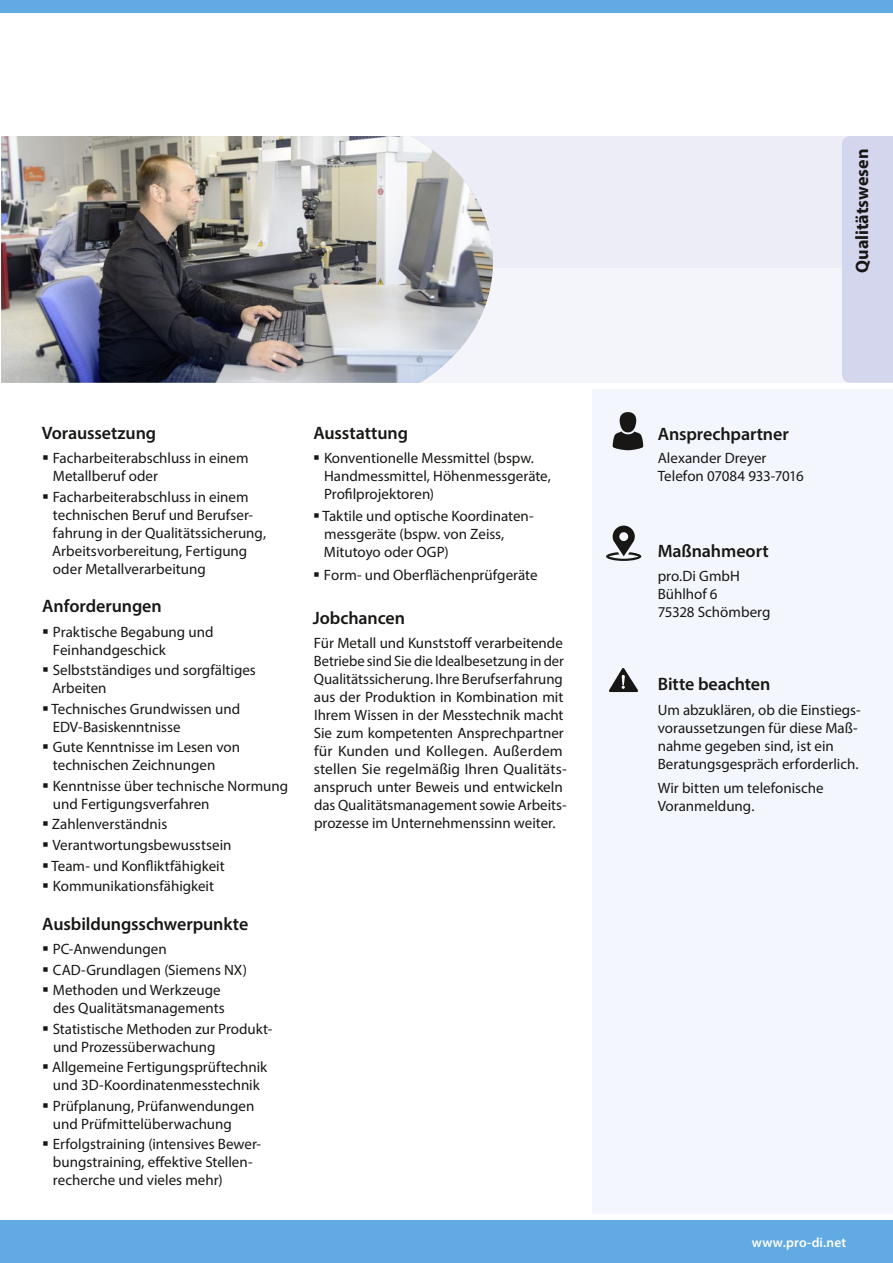
<style>
.page{position:relative;width:893px;height:1263px;background:#fff}
.page>*{position:absolute;margin:0;border:0;box-sizing:border-box;transform-origin:0 0}
.t1{font:600 18px "Myriad Pro";letter-spacing:-.005em;color:#181715}
.t2{font:700 18px "Myriad Pro";color:#181715}
.t3{font:15px/18px "Myriad Pro";color:#181715}
.t4{font:600 13.5px "Myriad Pro";letter-spacing:.01em;color:#fff}
</style>
<div class="page">
<div style="left:592px;top:389px;width:301px;height:825px;background:#f3f7fd"></div>
<div style="left:1px;top:136px;width:892px;height:247px;background:#f4f5fb"></div>
<div style="left:1px;top:136px;width:892px;height:132px;background:#ecedf7"></div>
<img style="left:1px;top:136px;width:492px;height:247px">
<svg style="left:613px;top:412px;width:30px;height:38px"></svg>
<svg style="left:606px;top:526px;width:35px;height:35px"></svg>
<svg style="left:609px;top:668px;width:29px;height:24px"></svg>
<div style="left:0;top:0;width:893px;height:13px;background:#62aae2"></div>
<div style="left:0;top:1220px;width:893px;height:43px;background:#62aae2"></div>
<div style="left:842px;top:136px;width:51px;height:247px;background:#d4d6ed"></div>
<p class="t1" style="left:42px;top:421px;width:116px">Voraussetzung</p>
<p class="t3" style="left:53px;top:449px;width:197px">Facharbeiterabschluss in einem<br>Metallberuf oder</p>
<p class="t3" style="left:52px;top:487px;width:216px">Facharbeiterabschluss in einem technischen Beruf und Berufser&shy;fahrung in der Qualitätssicherung,<br>Arbeitsvorbereitung, Fertigung oder Metallverarbeitung</p>
<p class="t1" style="left:42px;top:595px;width:121px">Anforderungen</p>
<p class="t3" style="left:53px;top:622px;width:162px">Praktische Begabung und<br>Feinhandgeschick</p>
<p class="t3" style="left:52px;top:661px;width:205px">Selbstständiges und sorgfältiges<br>Arbeiten</p>
<p class="t3" style="left:51px;top:699px;width:190px">Technisches Grundwissen und<br>EDV-Basiskenntnisse</p>
<p class="t3" style="left:53px;top:738px;width:189px">Gute Kenntnisse im Lesen von technischen Zeichnungen</p>
<p class="t3" style="left:53px;top:776px;width:237px">Kenntnisse über technische Normung und Fertigungsverfahren</p>
<p class="t3" style="left:51px;top:814px;width:181px;line-height:20.5px">Zahlenverständnis<br>Verantwortungsbewusstsein<br>Team- und Konfliktfähigkeit<br>Kommunikationsfähigkeit</p>
<p class="t1" style="left:42px;top:912px;width:207px">Ausbildungsschwerpunkte</p>
<p class="t3" style="left:53px;top:938px;width:196px;line-height:20.5px">PC-Anwendungen<br>CAD-Grundlagen (Siemens NX)<br>Methoden und Werkzeuge</p>
<p class="t3" style="left:53px;top:997px;width:221px;line-height:20.5px">des Qualitätsmanagements<br>Statistische Methoden zur Produkt-</p>
<p class="t3" style="left:52px;top:1036px;width:217px;line-height:20.5px">und Prozessüberwachung<br>Allgemeine Fertigungsprüftechnik</p>
<p class="t3" style="left:53px;top:1075px;width:208px;line-height:20.5px">und 3D-Koordinatenmesstechnik<br>Prüfplanung, Prüfanwendungen</p>
<p class="t3" style="left:53px;top:1113px;width:210px;line-height:20.5px">und Prüfmittelüberwachung<br>Erfolgstraining (intensives Bewer-</p>
<p class="t3" style="left:53px;top:1153px;width:200px">bungstraining, effektive Stellen&shy;recherche und vieles mehr)</p>
<p class="t1" style="left:313px;top:421px;width:96px">Ausstattung</p>
<p class="t3" style="left:324px;top:449px;width:228px">Konventionelle Messmittel (bspw.<br>Handmessmittel, Höhenmessgeräte,<br>Profilprojektoren)</p>
<p class="t3" style="left:323px;top:507px;width:213px">Taktile und optische Koordinaten&shy;messgeräte (bspw. von Zeiss,<br>Mitutoyo oder OGP)</p>
<p class="t3" style="left:324px;top:565px;width:215px">Form- und Oberflächenprüfgeräte</p>
<p class="t1" style="left:313px;top:606px;width:94px">Jobchancen</p>
<p class="t3" style="left:314px;top:634px;width:254px">Für Metall und Kunststoff verarbeitende Betriebe sind Sie die Idealbesetzung in der Qualitätssicherung. Ihre Berufserfahrung aus der Produktion in Kombination mit Ihrem Wissen in der Messtechnik macht Sie zum kompetenten Ansprechpartner für Kunden und Kollegen. Außerdem stellen Sie regelmäßig Ihren Qualitäts&shy;anspruch unter Beweis und entwickeln das Qualitätsmanagement sowie Arbeits&shy;prozesse im Unternehmenssinn weiter.</p>
<p class="t2" style="left:850px;top:273px;width:126px;rotate:-90deg">Qualitätswesen</p>
<p class="t1" style="left:658px;top:423px;width:133px">Ansprechpartner</p>
<p class="t3" style="left:658px;top:449px;width:147px">Alexander Dreyer<br>Telefon 07084 933-7016</p>
<p class="t1" style="left:658px;top:539px;width:113px">Maßnahmeort</p>
<p class="t3" style="left:658px;top:567px;width:114px">pro.Di GmbH<br>Bühlhof 6<br>75328 Schömberg</p>
<p class="t1" style="left:658px;top:673px;width:114px">Bitte beachten</p>
<p class="t3" style="left:658px;top:700px;width:205px">Um abzuklären, ob die Einstiegs&shy;voraussetzungen für diese Maß&shy;nahme gegeben sind, ist ein<br>Beratungsgespräch erforderlich.</p>
<p class="t3" style="left:658px;top:779px;width:168px">Wir bitten um telefonische<br>Voranmeldung.</p>
<p class="t4" style="left:752px;top:1234px;width:96px">www.pro-di.net</p>
</div>
